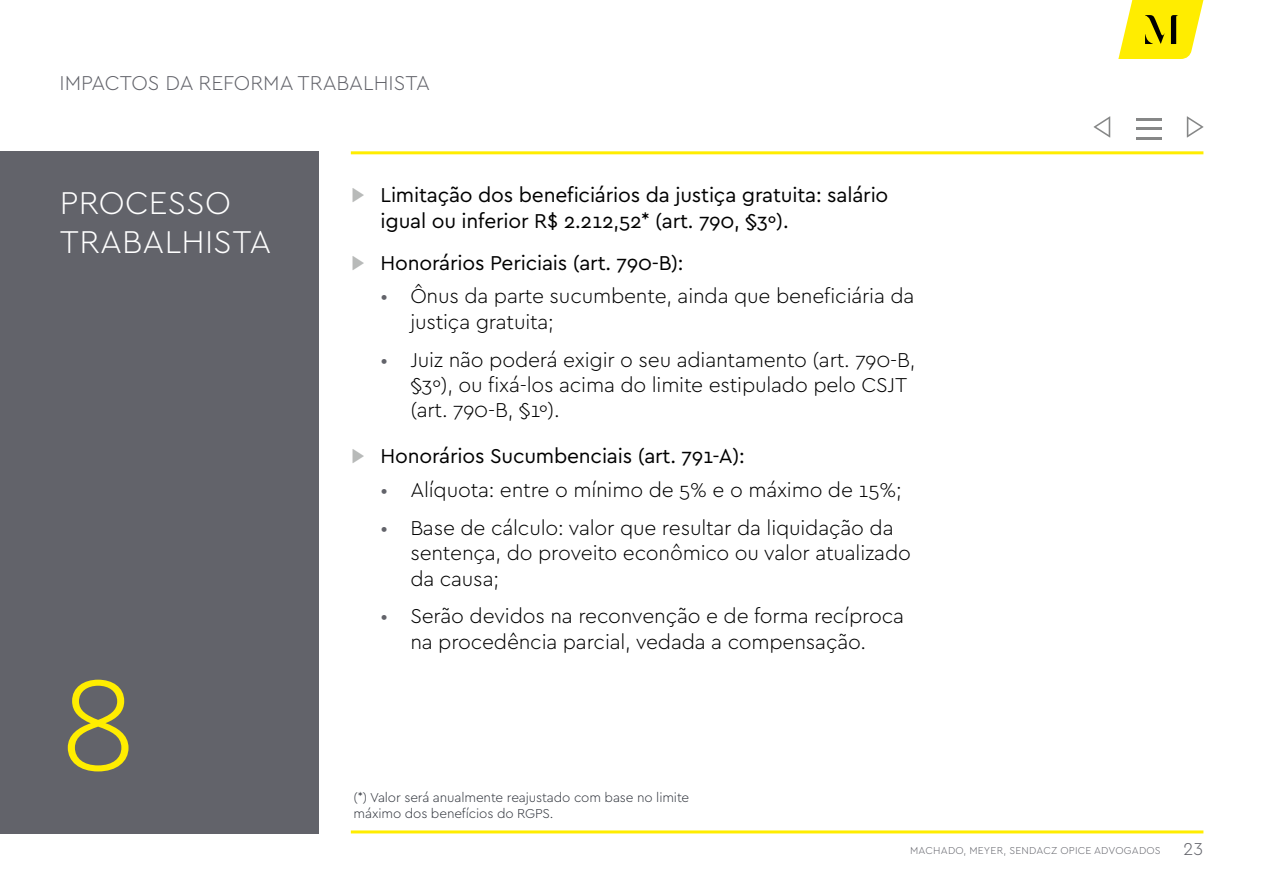
<style>
.page{position:relative;width:1263px;height:893px;background:#fff}
.page>*{position:absolute;margin:0;border:0;box-sizing:border-box;transform-origin:0 0}
.t1{font:300 135px "Cera";color:#ffed00}
.t2{font:300 33px/39.6px "Cera";letter-spacing:.01em;color:#fff}
.t3{font:300 21px/25.2px "Cera";letter-spacing:-.01em;color:#000}
.t4{font:21px/25.2px "Cera";letter-spacing:-.01em;color:#000}
.t5{font:300 21px "Cera";color:#62636a}
.t6{font:300 18px "Cera";color:#62636a}
.t7{font:300 13.5px/16.2px "Cera";letter-spacing:-.01em;color:#30343c}
.t8{font:300 10.5px "Cera";letter-spacing:.02em;color:#62636a}
.s1{color:#b8bab9}
.s2{color:#62636a}
</style>
<div class="page">
<div style="left:0;top:151px;width:319px;height:682px;background:#62636a"></div>
<hr style="left:351px;top:151px;width:852px;height:3px;background:#ffed00">
<hr style="left:351px;top:830px;width:852px;height:3px;background:#ffed00">
<svg style="left:1136px;top:118px;width:26px;height:22px"></svg>
<svg style="left:1186px;top:116px;width:18px;height:22px"></svg>
<svg style="left:1093px;top:116px;width:18px;height:22px"></svg>
<svg style="left:1118px;top:0;width:85px;height:59px"></svg>
<p class="t5" style="left:60px;top:69px;width:372px">IMPACTOS DA REFORMA TRABALHISTA</p>
<h2 class="t2" style="left:60px;top:181px;width:213px">PROCESSO<br>TRABALHISTA</h2>
<h1 class="t1" style="left:60px;top:635px;width:79px">8</h1>
<p class="t4" style="left:381px;top:182px;width:509px;text-indent:-30px"><span class="s1">▶</span> Limitação dos beneficiários da justiça gratuita: salário igual ou inferior R$ 2.212,52* (art. 790, §3º).</p>
<p class="t4" style="left:351px;top:249px;width:334px"><span class="s1">▶</span> Honorários Periciais (art. 790-B):</p>
<p class="t3" style="left:410px;top:283px;width:506px;text-indent:-30px"><span class="s2">•</span> Ônus da parte sucumbente, ainda que beneficiária da justiça gratuita;</p>
<p class="t3" style="left:410px;top:346px;width:507px;text-indent:-30px"><span class="s2">•</span> Juiz não poderá exigir o seu adiantamento (art. 790-B, §3º), ou fixá-los acima do limite estipulado pelo CSJT (art. 790-B, §1º).</p>
<p class="t4" style="left:351px;top:443px;width:396px"><span class="s1">▶</span> Honorários Sucumbenciais (art. 791-A):</p>
<p class="t3" style="left:381px;top:477px;width:523px"><span class="s2">•</span> Alíquota: entre o mínimo de 5% e o máximo de 15%;</p>
<p class="t3" style="left:410px;top:515px;width:502px;text-indent:-30px"><span class="s2">•</span> Base de cálculo: valor que resultar da liquidação da sentença, do proveito econômico ou valor atualizado da causa;</p>
<p class="t3" style="left:381px;top:603px;width:525px;text-align:center"><span class="s2">•</span> Serão devidos na reconvenção e de forma recíproca na procedência parcial, vedada a compensação.</p>
<p class="t7" style="left:354px;top:789px;width:337px">(*) Valor será anualmente reajustado com base no limite máximo dos benefícios do RGPS.</p>
<p class="t8" style="left:910px;top:843px;width:252px">MACHADO, MEYER, SENDACZ OPICE ADVOGADOS</p>
<p class="t6" style="left:1183px;top:837px;width:22px">23</p>
</div>
